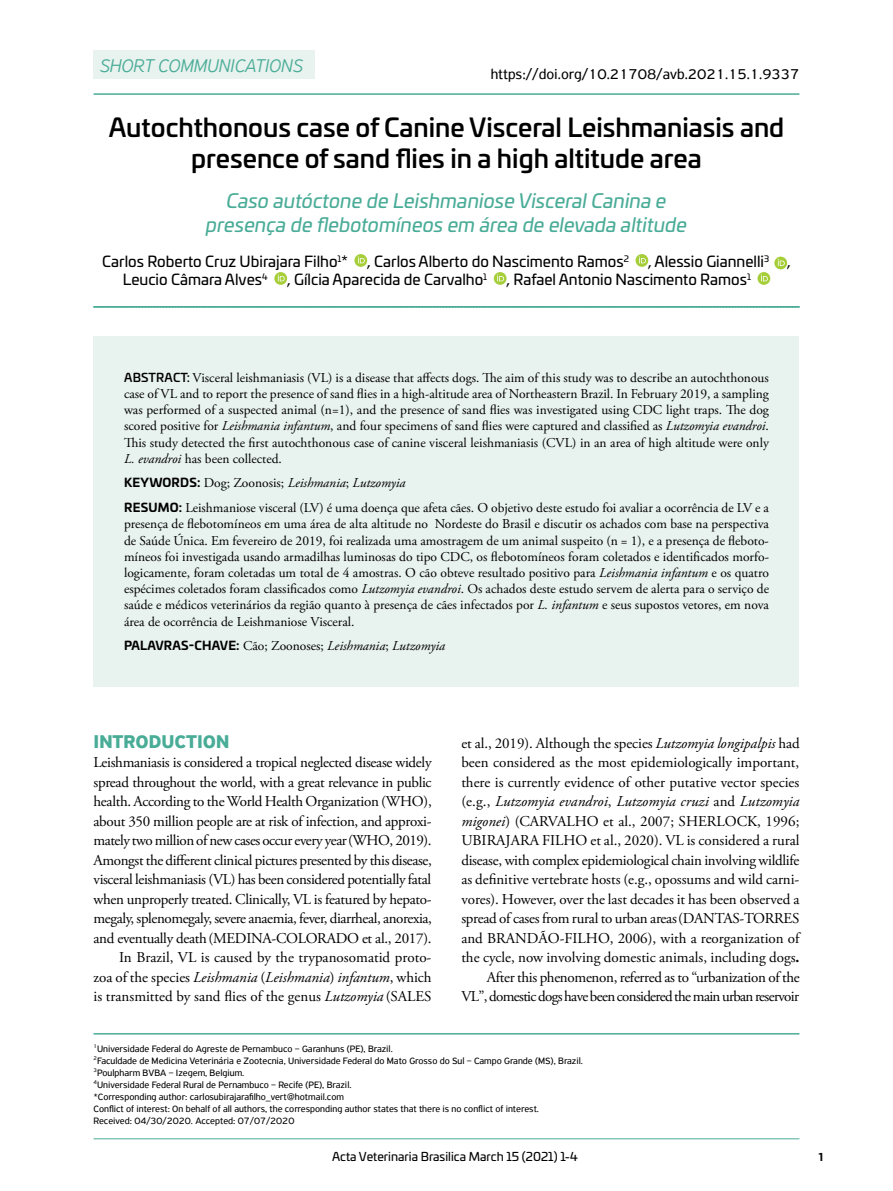
<style>
.page{position:relative;width:893px;height:1191px;background:#fff}
.page>*{position:absolute;margin:0;border:0;box-sizing:border-box;transform-origin:0 0}
.t1{font:500 25.5px/30.6px "Univia Pro";color:#000;text-align:center}
.t2{font:italic 19.5px/23.4px "Univia Pro";color:#49ac97;text-align:center}
.t3{font:italic 300 19.5px "PF Highway Sans Pro";color:#49ac97}
.t4{font:700 19.5px "PF Highway Sans Pro";color:#49ac97}
.t5{font:15px/19.5px "Adobe Garamond Pro";color:#000;text-align:right}
.t6{font:15px/19.5px "Adobe Garamond Pro";letter-spacing:-.02em;color:#000;text-align:right}
.t7{font:15px "Univia Pro";color:#000}
.t8{font:15px "PF Highway Sans Pro";color:#000}
.t9{font:13.5px/16.2px "Adobe Garamond Pro";color:#000;text-align:justify}
.t10{font:italic 13.5px "Adobe Garamond Pro";color:#000}
.t11{font:12px "Univia Pro";color:#000}
.t12{font:700 12px "PF Agora Sans Pro";color:#000}
.t13{font:9.75px/12px "PF Highway Sans Pro";color:#000}
.s1{font-family:"Univia Pro";font-weight:500;font-size:12px}
.s2{font-style:italic}
.s3{font-family:"Univia Pro";font-weight:700;font-size:12px}
.s4{font-family:"Univia Pro";font-weight:700;font-style:normal;font-size:12px}
.s5{font-style:normal}
.s6{font-weight:700}
</style>
<div class="page">
<hr style="left:94px;top:1138px;width:705px;height:1px;background:#49ac97">
<div style="left:94px;top:336px;width:705px;height:350px;background:#e8f2ee"></div>
<hr style="left:94px;top:93px;width:705px;height:2px;background:#49ac97">
<svg style="left:93px;top:306px;width:707px;height:2px"></svg>
<svg style="left:354px;top:254px;width:13px;height:13px"></svg>
<svg style="left:358px;top:256px;width:7px;height:7px"></svg>
<svg style="left:635px;top:254px;width:13px;height:13px"></svg>
<svg style="left:639px;top:256px;width:7px;height:7px"></svg>
<svg style="left:774px;top:257px;width:13px;height:12px"></svg>
<svg style="left:778px;top:259px;width:7px;height:7px"></svg>
<svg style="left:274px;top:272px;width:13px;height:13px"></svg>
<svg style="left:278px;top:274px;width:7px;height:7px"></svg>
<svg style="left:494px;top:272px;width:12px;height:13px"></svg>
<svg style="left:497px;top:274px;width:7px;height:7px"></svg>
<svg style="left:757px;top:272px;width:13px;height:13px"></svg>
<svg style="left:761px;top:274px;width:7px;height:7px"></svg>
<hr style="left:94px;top:1033px;width:705px;height:1px;background:#49ac97">
<div style="left:94px;top:50px;width:221px;height:29px;background:#e8f2ee"></div>
<h2 class="t3" style="left:100px;top:54px;width:204px">SHORT COMMUNICATIONS</h2>
<p class="t8" style="left:491px;top:65px;width:310px">https://doi.org/10.21708/avb.2021.15.1.9337</p>
<h1 class="t1" style="left:109px;top:111px;width:677px">Autochthonous case of Canine Visceral Leishmaniasis and presence of sand flies in a high altitude area</h1>
<h2 class="t2" style="left:206px;top:188px;width:483px">Caso autóctone de Leishmaniose Visceral Canina e presença de flebotomíneos em área de elevada altitude</h2>
<p class="t7" style="left:102px;top:250px;width:247px">Carlos Roberto Cruz Ubirajara Filho<sup>1</sup>*</p>
<p class="t7" style="left:367px;top:250px;width:263px">, Carlos Alberto do Nascimento Ramos<sup>2</sup></p>
<p class="t7" style="left:648px;top:250px;width:144px">, Alessio Giannelli<sup>3</sup> ,</p>
<p class="t7" style="left:123px;top:268px;width:147px">Leucio Câmara Alves<sup>4</sup></p>
<p class="t7" style="left:287px;top:268px;width:202px">, Gílcia Aparecida de Carvalho<sup>1</sup></p>
<p class="t7" style="left:506px;top:268px;width:246px">, Rafael Antonio Nascimento Ramos<sup>1</sup></p>
<p class="t9" style="left:124px;top:370px;width:646px"><span class="s1">ABSTRACT:</span> Visceral leishmaniasis (VL) is a disease that affects dogs. The aim of this study was to describe an autochthonous case of VL and to report the presence of sand flies in a high-altitude area of Northeastern Brazil. In February 2019, a sampling was performed of a suspected animal (n=1), and the presence of sand flies was investigated using CDC light traps. The dog scored positive for <span class="s2">Leishmania infantum</span>, and four specimens of sand flies were captured and classified as <span class="s2">Lutzomyia evandroi</span>.<br>This study detected the first autochthonous case of canine visceral leishmaniasis (CVL) in an area of high altitude were only <span class="s2">L. evandroi</span> has been collected.</p>
<p class="t9" style="left:124px;top:471px;width:646px;line-height:24.8px"><span class="s3">KEYWORDS:</span> Dog; Zoonosis; <span class="s2">Leishmania</span>; <span class="s2">Lutzomyia<br></span><span class="s3">RESUMO:</span> Leishmaniose visceral (LV) é uma doença que afeta cães. O objetivo deste estudo foi avaliar a ocorrência de LV e a</p>
<p class="t9" style="left:124px;top:516px;width:646px">presença de flebotomíneos em uma área de alta altitude no Nordeste do Brasil e discutir os achados com base na perspectiva de Saúde Única. Em fevereiro de 2019, foi realizada uma amostragem de um animal suspeito (n = 1), e a presença de fleboto&shy;míneos foi investigada usando armadilhas luminosas do tipo CDC, os flebotomíneos foram coletados e identificados morfo&shy;logicamente, foram coletadas um total de 4 amostras. O cão obteve resultado positivo para <span class="s2">Leishmania infantum</span> e os quatro espécimes coletados foram classificados como <span class="s2">Lutzomyia evandroi</span>. Os achados deste estudo servem de alerta para o serviço de saúde e médicos veterinários da região quanto à presença de cães infectados por <span class="s2">L. infantum</span> e seus supostos vetores, em nova área de ocorrência de Leishmaniose Visceral.</p>
<p class="t10" style="left:124px;top:638px;width:323px"><span class="s4">PALAVRAS-CHAVE:</span> <span class="s5">Cão; Zoonoses;</span> Leishmania<span class="s5">;</span> Lutzomyia</p>
<h2 class="t4" style="left:94px;top:730px;width:137px">INTRODUCTION</h2>
<p class="t6" style="left:94px;top:753px;width:340px">Leishmaniasis is considered a tropical neglected disease widely spread throughout the world, with a great relevance in public health. According to the World Health Organization (WHO), about 350 million people are at risk of infection, and approxi&shy;mately two million of new cases occur every year(WHO, 2019).<br>Amongst the different clinical pictures presented by this disease, visceral leishmaniasis (VL) has been considered potentially fatal when unproperly treated. Clinically, VL is featured by hepato&shy;megaly, splenomegaly, severe anaemia, fever, diarrheal, anorexia, and eventually death(MEDINA-COLORADO et al., 2017).<br>In Brazil, VL is caused by the trypanosomatid proto-<br>zoa of the species <span class="s2">Leishmania</span> (<span class="s2">Leishmania</span>) <span class="s2">infantum</span>, which is transmitted by sand flies of the genus <span class="s2">Lutzomyia</span> (SALES</p>
<p class="t5" style="left:461px;top:733px;width:340px">et al., 2019). Although the species <span class="s2">Lutzomyia longipalpis</span> had been considered as the most epidemiologically important, there is currently evidence of other putative vector species (e.g., <span class="s2">Lutzomyia evandroi</span>, <span class="s2">Lutzomyia cruzi</span> and <span class="s2">Lutzomyia migonei</span>) (CARVALHO et al., 2007; SHERLOCK, 1996; UBIRAJARA FILHO et al., 2020). VL is considered a rural disease, with complex epidemiological chain involving wildlife as definitive vertebrate hosts (e.g., opossums and wild carni&shy;vores). However, over the last decades it has been observed a spread of cases from rural to urban areas(DANTAS-TORRES and BRANDÃO-FILHO, 2006), with a reorganization of the cycle, now involving domestic animals, including dogs<span class="s6">.<br></span>After this phenomenon, referred as to “urbanization of the VL”, domestic dogs have been considered the main urban reservoir</p>
<p class="t13" style="left:94px;top:1042px;width:491px"><sup>1</sup>Universidade Federal do Agreste de Pernambuco – Garanhuns (PE), Brazil.<br><sup>2</sup>Faculdade de Medicina Veterinária e Zootecnia, Universidade Federal do Mato Grosso do Sul – Campo Grande (MS), Brazil.<br><sup>3</sup>Poulpharm BVBA – Izegem, Belgium.<br><sup>4</sup>Universidade Federal Rural de Pernambuco – Recife (PE), Brazil.<br>*Corresponding author: carlosubirajarafilho_vert@hotmail.com<br>Conflict of interest: On behalf of all authors, the corresponding author states that there is no conflict of interest.<br>Received: 04/30/2020. Accepted: 07/07/2020</p>
<p class="t11" style="left:332px;top:1147px;width:247px">Acta Veterinaria Brasilica March 15 (2021) 1-4</p>
<p class="t12" style="left:818px;top:1148px;width:9px">1</p>
</div>
